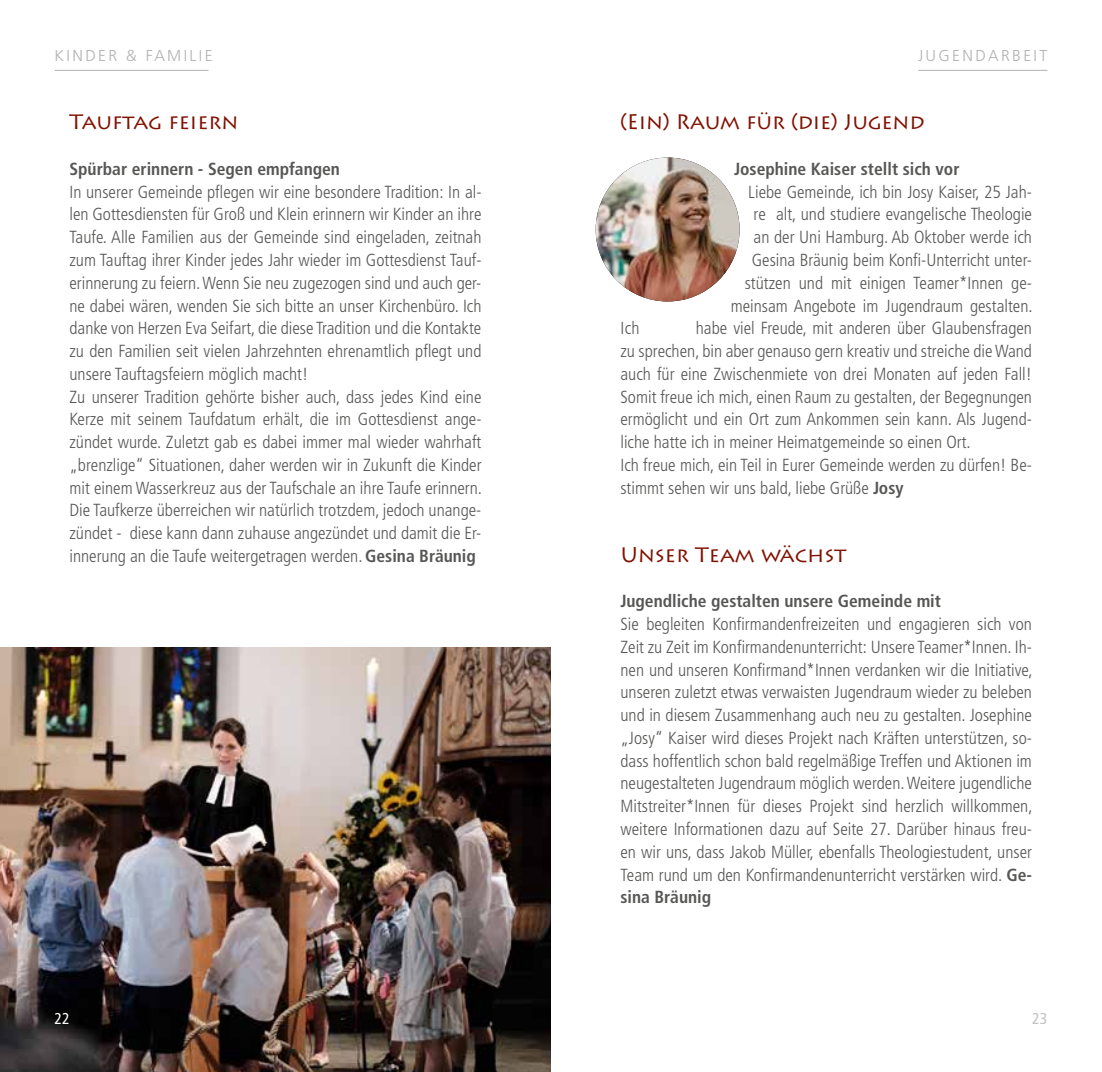
<style>
.page{position:relative;width:1102px;height:1072px;background:#fff}
.page>*{position:absolute;margin:0;border:0;box-sizing:border-box;transform-origin:0 0}
.t1{font:21px "Lithos Pro";color:#811000}
.t2{font:300 condensed 17.5px/22.8px "Frutiger LT Pro";color:#575756}
.t3{font:700 condensed 17.5px "Frutiger LT Pro";color:#575756}
.t4{font:300 15.75px "Frutiger LT Pro";letter-spacing:.15em;color:#b3b2b2}
.t5{font:condensed 15.75px "Frutiger LT Pro";color:#c2c2c2}
.t6{font:condensed 15.75px "Frutiger LT Pro";color:#fff}
.s1{font-weight:700}
</style>
<div class="page">
<img style="left:0;top:647px;width:551px;height:424px">
<hr style="left:55px;top:70px;width:153px;height:1px;background:#b3b2b2">
<hr style="left:918px;top:70px;width:129px;height:1px;background:#b3b2b2">
<img style="left:595px;top:157px;width:144px;height:144px;border-radius:72px">
<p class="t4" style="left:55px;top:47px;width:159px">KINDER &amp; FAMILIE</p>
<p class="t4" style="left:917px;top:47px;width:131px">JUGENDARBEIT</p>
<p class="t1" style="left:69px;top:110px;width:170px">Tauftag feiern</p>
<p class="t3" style="left:69px;top:158px;width:272px">Spürbar erinnern - Segen empfangen</p>
<p class="t2" style="left:69px;top:180px;width:414px">In unserer Gemeinde pflegen wir eine besondere Tradition: In al&shy;len Gottesdiensten für Groß und Klein erinnern wir Kinder an ihre Taufe. Alle Familien aus der Gemeinde sind eingeladen, zeitnah zum Tauftag ihrer Kinder jedes Jahr wieder im Gottesdienst Tauf&shy;erinnerung zu feiern. Wenn Sie neu zugezogen sind und auch ger&shy;ne dabei wären, wenden Sie sich bitte an unser Kirchenbüro. Ich danke von Herzen Eva Seifart, die diese Tradition und die Kontakte zu den Familien seit vielen Jahrzehnten ehrenamtlich pflegt und unsere Tauftagsfeiern möglich macht!<br>Zu unserer Tradition gehörte bisher auch, dass jedes Kind eine Kerze mit seinem Taufdatum erhält, die im Gottesdienst ange&shy;zündet wurde. Zuletzt gab es dabei immer mal wieder wahrhaft „brenzlige“ Situationen, daher werden wir in Zukunft die Kinder mit einem Wasserkreuz aus der Taufschale an ihre Taufe erinnern.<br>Die Taufkerze überreichen wir natürlich trotzdem, jedoch unange&shy;zündet - diese kann dann zuhause angezündet und damit die Er&shy;innerung an die Taufe weitergetragen werden. <span class="s1">Gesina Bräunig</span></p>
<p class="t1" style="left:620px;top:110px;width:305px">(Ein) Raum für (die) Jugend</p>
<p class="t3" style="left:734px;top:158px;width:227px">Josephine Kaiser stellt sich vor</p>
<p class="t2" style="left:730px;top:180px;width:303px;text-align:right">Liebe Gemeinde, ich bin Josy Kaiser, 25 Jah-<br>re alt, und studiere evangelische Theologie<br>an der Uni Hamburg. Ab Oktober werde ich Gesina Bräunig beim Konfi-Unterricht unter&shy;stützen und mit einigen Teamer*Innen ge&shy;meinsam Angebote im Jugendraum gestalten.</p>
<p class="t2" style="left:620px;top:317px;width:21px">Ich</p>
<p class="t2" style="left:620px;top:317px;width:413px;text-indent:75px">habe viel Freude, mit anderen über Glaubensfragen zu sprechen, bin aber genauso gern kreativ und streiche die Wand auch für eine Zwischenmiete von drei Monaten auf jeden Fall!<br>Somit freue ich mich, einen Raum zu gestalten, der Begegnungen ermöglicht und ein Ort zum Ankommen sein kann. Als Jugend&shy;liche hatte ich in meiner Heimatgemeinde so einen Ort.<br>Ich freue mich, ein Teil in Eurer Gemeinde werden zu dürfen! Be&shy;stimmt sehen wir uns bald, liebe Grüße <span class="s1">Josy</span></p>
<p class="t1" style="left:620px;top:542px;width:227px">Unser Team wächst</p>
<p class="t3" style="left:620px;top:591px;width:322px">Jugendliche gestalten unsere Gemeinde mit</p>
<p class="t2" style="left:620px;top:613px;width:413px;text-align:justify">Sie begleiten Konfirmandenfreizeiten und engagieren sich von Zeit zu Zeit im Konfirmandenunterricht: Unsere Teamer*Innen. Ih&shy;nen und unseren Konfirmand*Innen verdanken wir die Initiative, unseren zuletzt etwas verwaisten Jugendraum wieder zu beleben und in diesem Zusammenhang auch neu zu gestalten. Josephine „Josy“ Kaiser wird dieses Projekt nach Kräften unterstützen, so&shy;dass hoffentlich schon bald regelmäßige Treffen und Aktionen im neugestalteten Jugendraum möglich werden. Weitere jugendliche Mitstreiter*Innen für dieses Projekt sind herzlich willkommen, weitere Informationen dazu auf Seite 27. Darüber hinaus freu&shy;en wir uns, dass Jakob Müller, ebenfalls Theologiestudent, unser Team rund um den Konfirmandenunterricht verstärken wird. <span class="s1">Ge&shy;sina Bräunig</span></p>
<p class="t6" style="left:55px;top:1009px;width:17px">22</p>
<p class="t5" style="left:1032px;top:1009px;width:17px">23</p>
</div>
